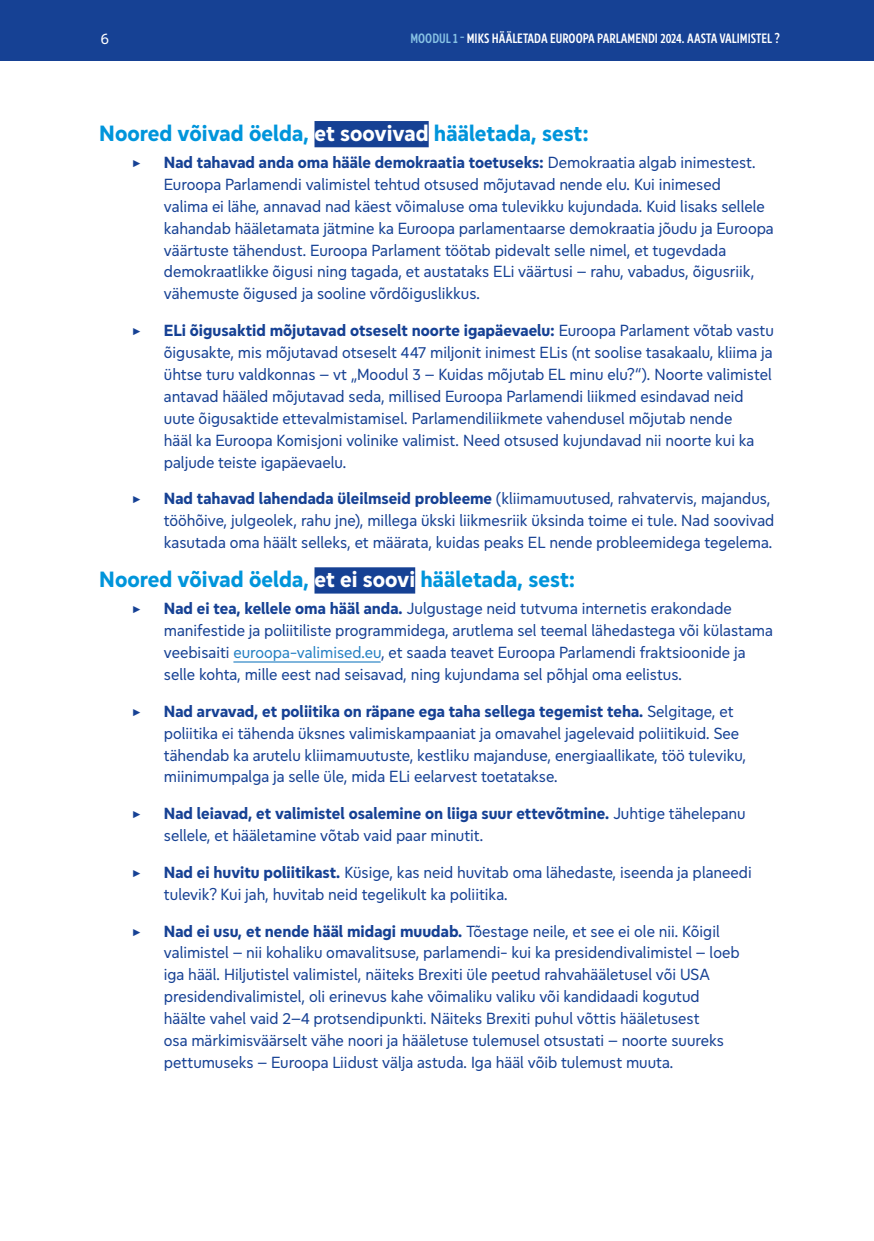
<style>
.page{position:relative;width:874px;height:1241px;background:#fff}
.page>*{position:absolute;margin:0;border:0;box-sizing:border-box;transform-origin:0 0}
.t1{font:700 22.75px "Europea Eco";color:#0095db}
.t2{font:16.62px/21.9px "Europea Eco";color:#164194}
.t3{font:15.75px "Europea Eco";color:#fff}
.t4{font:600 14px "Europea Narrow";color:#fff}
.s1{color:#87c2e4}
.s2{color:#fff}
.s3{font-weight:700}
.s4{color:#2581c4}
</style>
<div class="page">
<hr style="left:873px;top:0;width:1px;height:61px;background:#164194">
<div style="left:0;top:0;width:873px;height:61px;background:#164194"></div>
<div style="left:314px;top:121px;width:114px;height:26px;background:#164194"></div>
<div style="left:314px;top:567px;width:101px;height:26px;background:#164194"></div>
<hr style="left:233px;top:661px;width:147px;height:1px;background:#2581c4">
<p class="t3" style="left:101px;top:27px;width:10px">6</p>
<p class="t4" style="left:410px;top:28px;width:370px"><span class="s1">MOODUL 1 -</span> MIKS HÄÄLETADA EUROOPA PARLAMENDI 2024. AASTA VALIMISTEL ?</p>
<h1 class="t1" style="left:99px;top:117px;width:490px">Noored võivad öelda, <span class="s2">et soovivad</span> hääletada, sest:</h1>
<p class="t2" style="left:132px;top:150px;width:10px">▶</p>
<p class="t2" style="left:164px;top:150px;width:611px"><span class="s3">Nad tahavad anda oma hääle demokraatia toetuseks:</span> Demokraatia algab inimestest.<br>Euroopa Parlamendi valimistel tehtud otsused mõjutavad nende elu. Kui inimesed<br>valima ei lähe, annavad nad käest võimaluse oma tulevikku kujundada. Kuid lisaks sellele kahandab hääletamata jätmine ka Euroopa parlamentaarse demokraatia jõudu ja Euroopa väärtuste tähendust. Euroopa Parlament töötab pidevalt selle nimel, et tugevdada demokraatlikke õigusi ning tagada, et austataks ELi väärtusi – rahu, vabadus, õigusriik, vähemuste õigused ja sooline võrdõiguslikkus.</p>
<p class="t2" style="left:132px;top:318px;width:10px">▶</p>
<p class="t2" style="left:164px;top:318px;width:611px"><span class="s3">ELi õigusaktid mõjutavad otseselt noorte igapäevaelu:</span> Euroopa Parlament võtab vastu õigusakte, mis mõjutavad otseselt 447 miljonit inimest ELis (nt soolise tasakaalu, kliima ja ühtse turu valdkonnas – vt „Moodul 3 – Kuidas mõjutab EL minu elu?“). Noorte valimistel antavad hääled mõjutavad seda, millised Euroopa Parlamendi liikmed esindavad neid uute õigusaktide ettevalmistamisel. Parlamendiliikmete vahendusel mõjutab nende<br>hääl ka Euroopa Komisjoni volinike valimist. Need otsused kujundavad nii noorte kui ka paljude teiste igapäevaelu.</p>
<p class="t2" style="left:132px;top:486px;width:10px">▶</p>
<p class="t2" style="left:164px;top:486px;width:611px"><span class="s3">Nad tahavad lahendada üleilmseid probleeme</span> (kliimamuutused, rahvatervis, majandus, tööhõive, julgeolek, rahu jne), millega ükski liikmesriik üksinda toime ei tule. Nad soovivad kasutada oma häält selleks, et määrata, kuidas peaks EL nende probleemidega tegelema.</p>
<h1 class="t1" style="left:99px;top:562px;width:477px">Noored võivad öelda, <span class="s2">et ei soovi</span> hääletada, sest:</h1>
<p class="t2" style="left:132px;top:596px;width:10px">▶</p>
<p class="t2" style="left:164px;top:596px;width:610px"><span class="s3">Nad ei tea, kellele oma hääl anda.</span> Julgustage neid tutvuma internetis erakondade manifestide ja poliitiliste programmidega, arutlema sel teemal lähedastega või külastama veebisaiti <span class="s4">euroopa-valimised.eu</span>, et saada teavet Euroopa Parlamendi fraktsioonide ja selle kohta, mille eest nad seisavad, ning kujundama sel põhjal oma eelistus.</p>
<p class="t2" style="left:132px;top:699px;width:10px">▶</p>
<p class="t2" style="left:164px;top:699px;width:583px"><span class="s3">Nad arvavad, et poliitika on räpane ega taha sellega tegemist teha.</span> Selgitage, et poliitika ei tähenda üksnes valimiskampaaniat ja omavahel jagelevaid poliitikuid. See tähendab ka arutelu kliimamuutuste, kestliku majanduse, energiaallikate, töö tuleviku, miinimumpalga ja selle üle, mida ELi eelarvest toetatakse.</p>
<p class="t2" style="left:132px;top:801px;width:10px">▶</p>
<p class="t2" style="left:164px;top:801px;width:583px"><span class="s3">Nad leiavad, et valimistel osalemine on liiga suur ettevõtmine.</span> Juhtige tähelepanu sellele, et hääletamine võtab vaid paar minutit.</p>
<p class="t2" style="left:132px;top:860px;width:10px">▶</p>
<p class="t2" style="left:164px;top:860px;width:589px"><span class="s3">Nad ei huvitu poliitikast.</span> Küsige, kas neid huvitab oma lähedaste, iseenda ja planeedi tulevik? Kui jah, huvitab neid tegelikult ka poliitika.</p>
<p class="t2" style="left:132px;top:918px;width:10px">▶</p>
<p class="t2" style="left:164px;top:918px;width:577px"><span class="s3">Nad ei usu, et nende hääl midagi muudab.</span> Tõestage neile, et see ei ole nii. Kõigil valimistel – nii kohaliku omavalitsuse, parlamendi- kui ka presidendivalimistel – loeb iga hääl. Hiljutistel valimistel, näiteks Brexiti üle peetud rahvahääletusel või USA presidendivalimistel, oli erinevus kahe võimaliku valiku või kandidaadi kogutud häälte vahel vaid 2–4 protsendipunkti. Näiteks Brexiti puhul võttis hääletusest<br>osa märkimisväärselt vähe noori ja hääletuse tulemusel otsustati – noorte suureks pettumuseks – Euroopa Liidust välja astuda. Iga hääl võib tulemust muuta.</p>
</div>
